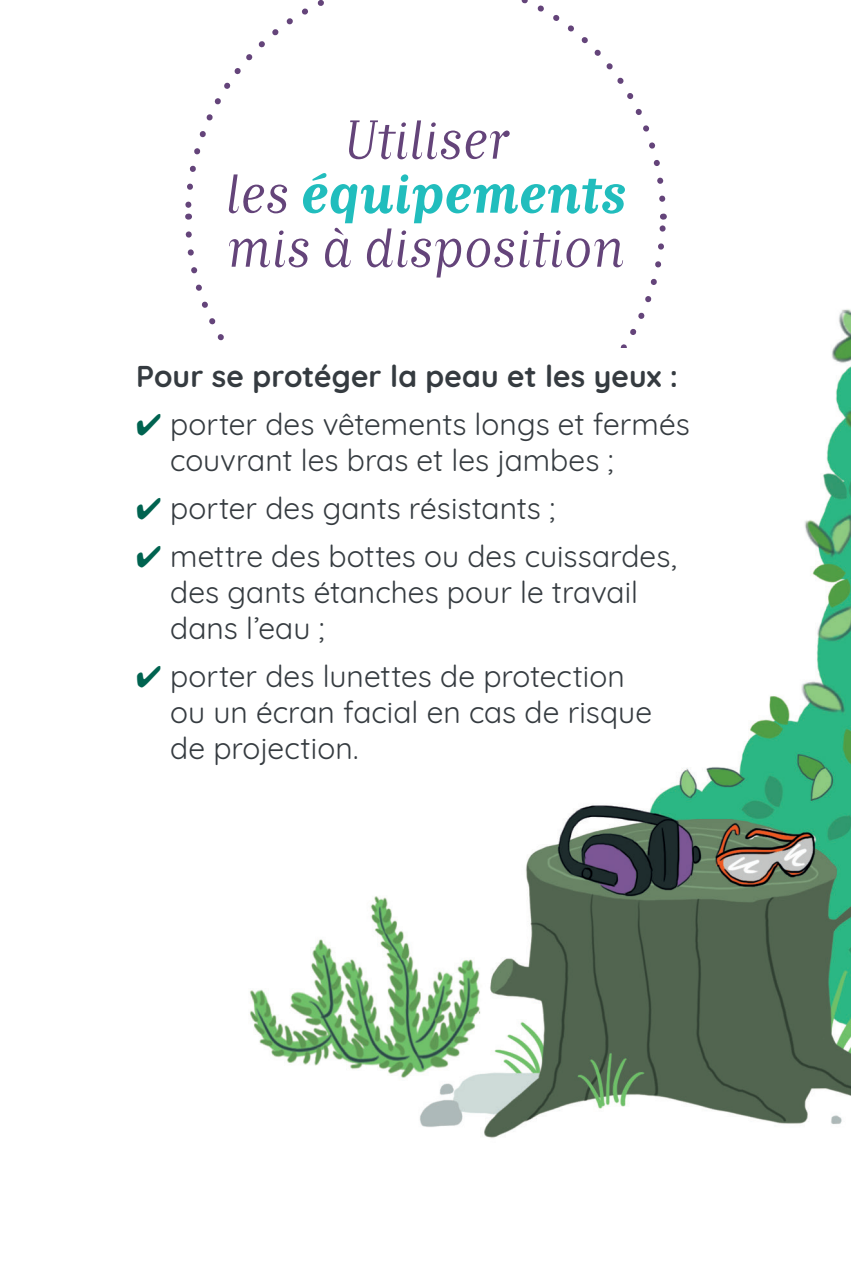
<style>
.page{position:relative;width:851px;height:1276px;background:#fff}
.page>*{position:absolute;margin:0;border:0;box-sizing:border-box;transform-origin:0 0}
.titre_intérieur{font:italic 54px/54px "Matrix IIOT";color:#64447a;text-align:center}
.t1{font:30px/36px "Quicksand";color:#353b40}
.texte_courant{font:700 30px "Quicksand";letter-spacing:.005em;color:#353b40}
.s1{font-weight:700;color:#21bdbd}
.s2{color:#006350}
</style>
<div class="page">
<img style="left:185px;top:213px;width:665px;height:925px">
<svg style="left:437px;top:219px;width:231px;height:129px"></svg>
<svg style="left:521px;top:0;width:145px;height:202px"></svg>
<svg style="left:185px;top:0;width:229px;height:214px"></svg>
<svg style="left:185px;top:228px;width:238px;height:120px"></svg>
<div style="left:128px;top:348px;width:580px;height:419px;background:#fff"></div>
<p class="titre_intérieur" style="left:225px;top:111px;width:402px">Utiliser<br>les <span class="s1">équipements </span>mis à disposition</p>
<p class="texte_courant" style="left:136px;top:351px;width:543px">Pour se protéger la peau et les yeux :</p>
<p class="t1" style="left:170px;top:403px;width:521px;text-indent:-34px"><span class="s2">✔</span> porter des vêtements longs et fermés couvrant les bras et les jambes ;</p>
<p class="t1" style="left:136px;top:487px;width:420px"><span class="s2">✔</span> porter des gants résistants ;</p>
<p class="t1" style="left:170px;top:535px;width:508px;text-indent:-34px"><span class="s2">✔</span> mettre des bottes ou des cuissardes, des gants étanches pour le travail dans l’eau ;</p>
<p class="t1" style="left:170px;top:655px;width:483px;text-indent:-34px"><span class="s2">✔</span> porter des lunettes de protection ou un écran facial en cas de risque de projection.</p>
</div>
